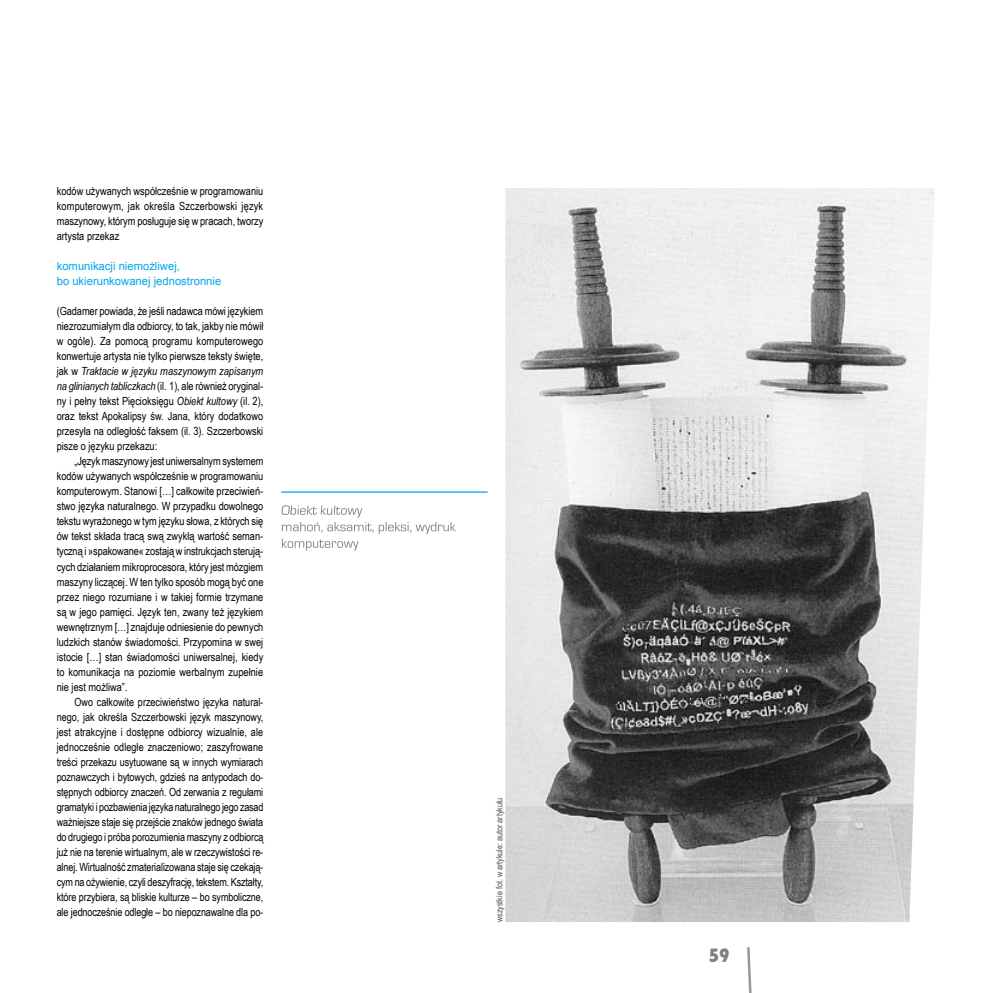
<style>
.page{position:relative;width:993px;height:993px;background:#fff}
.page>*{position:absolute;margin:0;border:0;box-sizing:border-box;transform-origin:0 0}
.t1{font:11.25px/15px "Arial Narrow";color:#000;text-align:justify}
.t2{font:11.25px/15px "Arial";color:#00a6eb}
.t3{font:8.75px "Arial Narrow";color:#504f53}
.s1{font-style:italic}
</style>
<div class="page">
<svg style="left:747px;top:947px;width:5px;height:45px"></svg>
<img style="left:505px;top:188px;width:429px;height:733px">
<hr style="left:281px;top:491px;width:206px;height:1px;background:#00a6eb">
<svg style="left:281px;top:505px;width:174px;height:45px"></svg>
<p class="t1" style="left:57px;top:183px;width:208px">kodów używanych współcześnie w programowaniu komputerowym, jak określa Szczerbowski język maszynowy, którym posługuje się w pracach, tworzy artysta przekaz</p>
<p class="t2" style="left:57px;top:259px;width:166px">komunikacji niemożliwej,<br>bo ukierunkowanej jednostronnie</p>
<p class="t1" style="left:57px;top:303px;width:208px">(Gadamer powiada, że jeśli nadawca mówi językiem niezrozumiałym dla odbiorcy, to tak, jakby nie mówił w ogóle). Za pomocą programu komputerowego konwertuje artysta nie tylko pierwsze teksty święte, jak w <span class="s1">Traktacie w języku maszynowym zapisanym na glinianych tabliczkach</span> (il. 1), ale również oryginal&shy;ny i pełny tekst Pięcioksięgu <span class="s1">Obiekt kultowy</span> (il. 2), oraz tekst Apokalipsy św. Jana, który dodatkowo przesyła na odległość faksem (il. 3). Szczerbowski pisze o języku przekazu:</p>
<p class="t1" style="left:57px;top:453px;width:208px;text-indent:18px">„Język maszynowy jest uniwersalnym systemem kodów używanych współcześnie w programowaniu komputerowym. Stanowi […] całkowite przeciwień&shy;stwo języka naturalnego. W przypadku dowolnego tekstu wyrażonego w tym języku słowa, z których się ów tekst składa tracą swą zwykłą wartość seman&shy;tyczną i »spakowane« zostają w instrukcjach sterują&shy;cych działaniem mikroprocesora, który jest mózgiem maszyny liczącej. W ten tylko sposób mogą być one przez niego rozumiane i w takiej formie trzymane są w jego pamięci. Język ten, zwany też językiem wewnętrznym […] znajduje odniesienie do pewnych ludzkich stanów świadomości. Przypomina w swej istocie […] stan świadomości uniwersalnej, kiedy to komunikacja na poziomie werbalnym zupełnie nie jest możliwa”.</p>
<p class="t1" style="left:57px;top:693px;width:208px;text-indent:18px">Owo całkowite przeciwieństwo języka natural&shy;nego, jak określa Szczerbowski język maszynowy, jest atrakcyjne i dostępne odbiorcy wizualnie, ale jednocześnie odległe znaczeniowo; zaszyfrowane treści przekazu usytuowane są w innych wymiarach poznawczych i bytowych, gdzieś na antypodach do&shy;stępnych odbiorcy znaczeń. Od zerwania z regułami gramatyki i pozbawienia języka naturalnego jego zasad ważniejsze staje się przejście znaków jednego świata do drugiego i próba porozumienia maszyny z odbiorcą już nie na terenie wirtualnym, ale w rzeczywistości re&shy;alnej. Wirtualność zmaterializowana staje się czekają&shy;cym na ożywienie, czyli deszyfrację, tekstem. Kształty, które przybiera, są bliskie kulturze – bo symboliczne, ale jednocześnie odległe – bo niepoznawalne dla po-</p>
<p class="t3" style="left:492px;top:921px;width:126px;rotate:-90deg">wszystkie fot. w artykule: autor artykułu</p>
</div>
